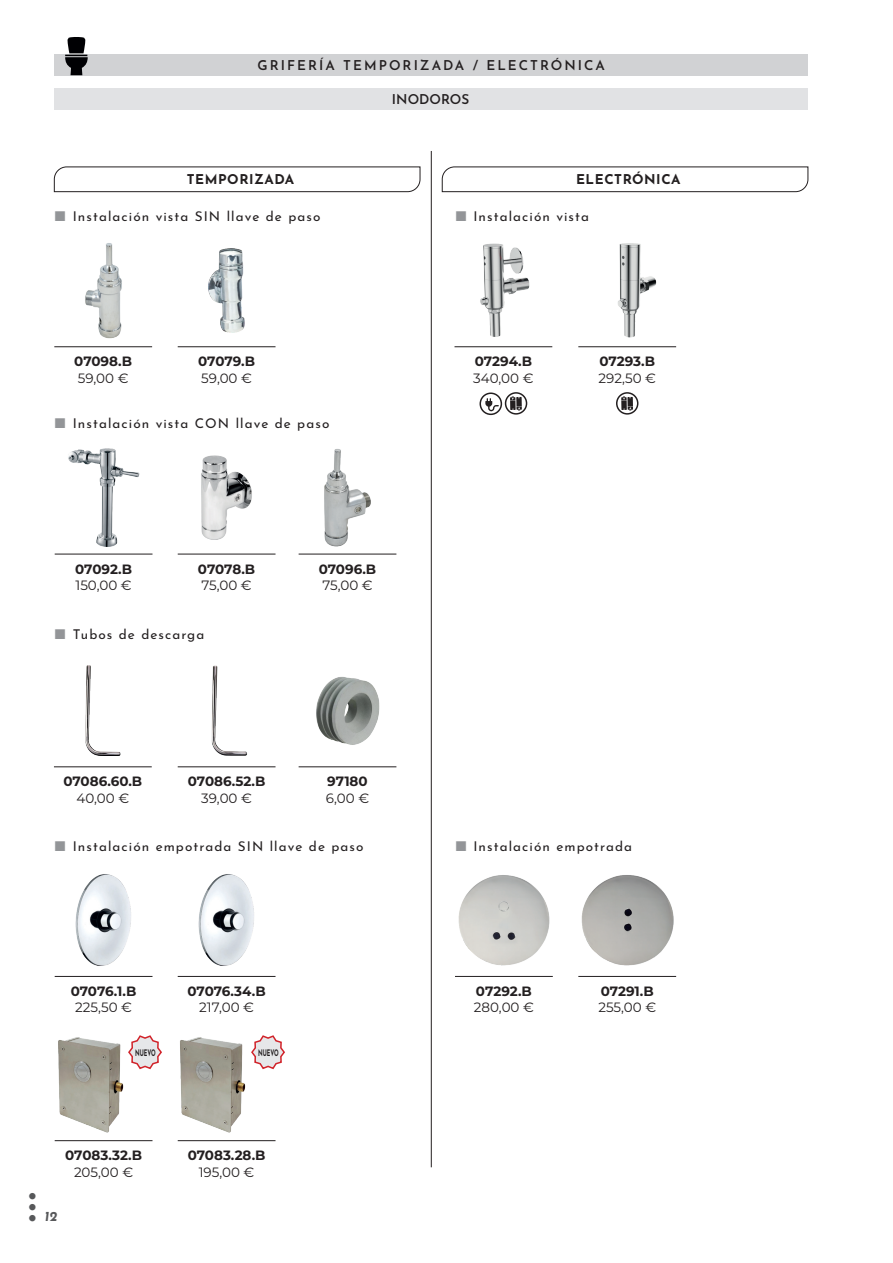
<style>
.page{position:relative;width:893px;height:1263px;background:#fff}
.page>*{position:absolute;margin:0;border:0;box-sizing:border-box;transform-origin:0 0}
.t1{font:700 45px "Josefin Sans";color:#57585a}
.t2{font:13.5px "Josefin Sans";letter-spacing:.08em;color:#231f20}
.t3{font:700 13.5px "Montserrat";letter-spacing:-.005em;color:#231f20}
.t4{font:13.5px "Montserrat";color:#231f20}
.t5{font:600 13.5px "Josefin Sans";letter-spacing:.15em;color:#231f20}
.t6{font:700 13.5px "Josefin Sans";letter-spacing:.04em;color:#231f20}
.t7{font:600 13.5px "Josefin Sans";color:#231f20}
.t8{font:italic 700 13.5px "Josefin Sans";color:#57585a}
.t9{font:700 9px "Josefin Sans";color:#231f20;scale:.6 1}
</style>
<div class="page">
<div style="left:54px;top:54px;width:754px;height:21px;background:#d1d2d4"></div>
<div style="left:54px;top:88px;width:753px;height:21px;background:#e1e2e4"></div>
<svg style="left:54px;top:166px;width:367px;height:26px"></svg>
<svg style="left:441px;top:166px;width:368px;height:26px"></svg>
<img style="left:85px;top:243px;width:37px;height:96px">
<img style="left:198px;top:874px;width:56px;height:92px">
<img style="left:208px;top:248px;width:37px;height:84px">
<img style="left:75px;top:874px;width:56px;height:92px">
<img style="left:180px;top:1037px;width:66px;height:96px">
<img style="left:58px;top:1037px;width:66px;height:96px">
<img style="left:201px;top:455px;width:51px;height:85px">
<img style="left:618px;top:243px;width:39px;height:94px">
<img style="left:581px;top:875px;width:93px;height:91px">
<hr style="left:54px;top:346px;width:98px;height:1px;background:#231f20">
<hr style="left:178px;top:976px;width:98px;height:1px;background:#231f20">
<hr style="left:178px;top:346px;width:98px;height:1px;background:#231f20">
<hr style="left:55px;top:976px;width:97px;height:1px;background:#231f20">
<hr style="left:178px;top:1140px;width:98px;height:1px;background:#231f20">
<hr style="left:55px;top:1140px;width:97px;height:1px;background:#231f20">
<hr style="left:178px;top:554px;width:98px;height:1px;background:#231f20">
<hr style="left:578px;top:346px;width:98px;height:1px;background:#231f20">
<hr style="left:578px;top:976px;width:98px;height:1px;background:#231f20">
<hr style="left:431px;top:151px;width:1px;height:1016px;background:#231f20">
<svg style="left:65px;top:37px;width:23px;height:38px"></svg>
<img style="left:211px;top:665px;width:36px;height:91px">
<hr style="left:178px;top:766px;width:98px;height:1px;background:#231f20">
<img style="left:316px;top:677px;width:64px;height:68px">
<hr style="left:299px;top:766px;width:97px;height:1px;background:#231f20">
<div style="left:616px;top:392px;width:22px;height:23px;border:2px solid #231f20;border-radius:50%"></div>
<svg style="left:621px;top:396px;width:12px;height:15px"></svg>
<img style="left:324px;top:449px;width:47px;height:97px">
<hr style="left:299px;top:554px;width:97px;height:1px;background:#231f20">
<img style="left:68px;top:449px;width:72px;height:97px">
<hr style="left:55px;top:554px;width:97px;height:1px;background:#231f20">
<img style="left:85px;top:665px;width:36px;height:90px">
<hr style="left:54px;top:766px;width:98px;height:1px;background:#231f20">
<img style="left:480px;top:243px;width:50px;height:94px">
<hr style="left:454px;top:346px;width:98px;height:1px;background:#231f20">
<img style="left:458px;top:875px;width:92px;height:91px">
<hr style="left:455px;top:976px;width:98px;height:1px;background:#231f20">
<div style="left:479px;top:392px;width:23px;height:23px;border:2px solid #231f20;border-radius:50%"></div>
<svg style="left:485px;top:398px;width:14px;height:13px"></svg>
<div style="left:505px;top:392px;width:22px;height:23px;border:2px solid #231f20;border-radius:50%"></div>
<svg style="left:510px;top:396px;width:12px;height:15px"></svg>
<svg style="left:251px;top:1035px;width:34px;height:35px"></svg>
<svg style="left:128px;top:1035px;width:34px;height:35px"></svg>
<p class="t5" style="left:258px;top:53px;width:349px">GRIFERÍA TEMPORIZADA / ELECTRÓNICA</p>
<p class="t7" style="left:392px;top:87px;width:79px">INODOROS</p>
<p class="t6" style="left:187px;top:168px;width:109px">TEMPORIZADA</p>
<p class="t6" style="left:576px;top:168px;width:106px">ELECTRÓNICA</p>
<p class="t2" style="left:73px;top:205px;width:249px">Instalación vista SIN llave de paso</p>
<p class="t2" style="left:473px;top:205px;width:117px">Instalación vista</p>
<p class="t3" style="left:74px;top:352px;width:59px">07098.B</p>
<p class="t4" style="left:78px;top:369px;width:52px">59,00 €</p>
<p class="t3" style="left:198px;top:352px;width:58px">07079.B</p>
<p class="t4" style="left:201px;top:369px;width:52px">59,00 €</p>
<p class="t2" style="left:73px;top:412px;width:258px">Instalación vista CON llave de paso</p>
<p class="t3" style="left:75px;top:559px;width:58px">07092.B</p>
<p class="t4" style="left:75px;top:576px;width:58px">150,00 €</p>
<p class="t3" style="left:198px;top:559px;width:59px">07078.B</p>
<p class="t4" style="left:201px;top:576px;width:52px">75,00 €</p>
<p class="t2" style="left:73px;top:623px;width:133px">Tubos de descarga</p>
<p class="t3" style="left:319px;top:559px;width:59px">07096.B</p>
<p class="t4" style="left:322px;top:576px;width:52px">75,00 €</p>
<p class="t3" style="left:475px;top:352px;width:59px">07294.B</p>
<p class="t4" style="left:473px;top:369px;width:62px">340,00 €</p>
<p class="t3" style="left:599px;top:352px;width:57px">07293.B</p>
<p class="t4" style="left:598px;top:369px;width:59px">292,50 €</p>
<p class="t3" style="left:63px;top:772px;width:80px">07086.60.B</p>
<p class="t4" style="left:77px;top:789px;width:54px">40,00 €</p>
<p class="t3" style="left:188px;top:772px;width:79px">07086.52.B</p>
<p class="t4" style="left:201px;top:789px;width:52px">39,00 €</p>
<p class="t3" style="left:327px;top:772px;width:42px">97180</p>
<p class="t4" style="left:326px;top:789px;width:45px">6,00 €</p>
<p class="t2" style="left:73px;top:834px;width:292px">Instalación empotrada SIN llave de paso</p>
<p class="t3" style="left:71px;top:981px;width:67px">07076.1.B</p>
<p class="t4" style="left:75px;top:998px;width:58px">225,50 €</p>
<p class="t3" style="left:187px;top:981px;width:80px">07076.34.B</p>
<p class="t4" style="left:199px;top:998px;width:56px">217,00 €</p>
<p class="t9" style="left:135px;top:1044px;width:36px">NUEVO</p>
<p class="t9" style="left:258px;top:1044px;width:36px">NUEVO</p>
<h1 class="t1" style="left:-10px;top:1222px;width:31px;rotate:-90deg">···</h1>
<p class="t3" style="left:65px;top:1146px;width:78px">07083.32.B</p>
<p class="t4" style="left:74px;top:1162px;width:61px">205,00 €</p>
<p class="t8" style="left:44px;top:1205px;width:14px">12</p>
<p class="t3" style="left:188px;top:1146px;width:79px">07083.28.B</p>
<p class="t4" style="left:199px;top:1162px;width:57px">195,00 €</p>
<p class="t2" style="left:473px;top:834px;width:160px">Instalación empotrada</p>
<p class="t3" style="left:476px;top:981px;width:57px">07292.B</p>
<p class="t4" style="left:474px;top:998px;width:62px">280,00 €</p>
<p class="t3" style="left:601px;top:981px;width:55px">07291.B</p>
<p class="t4" style="left:598px;top:998px;width:59px">255,00 €</p>
</div>
